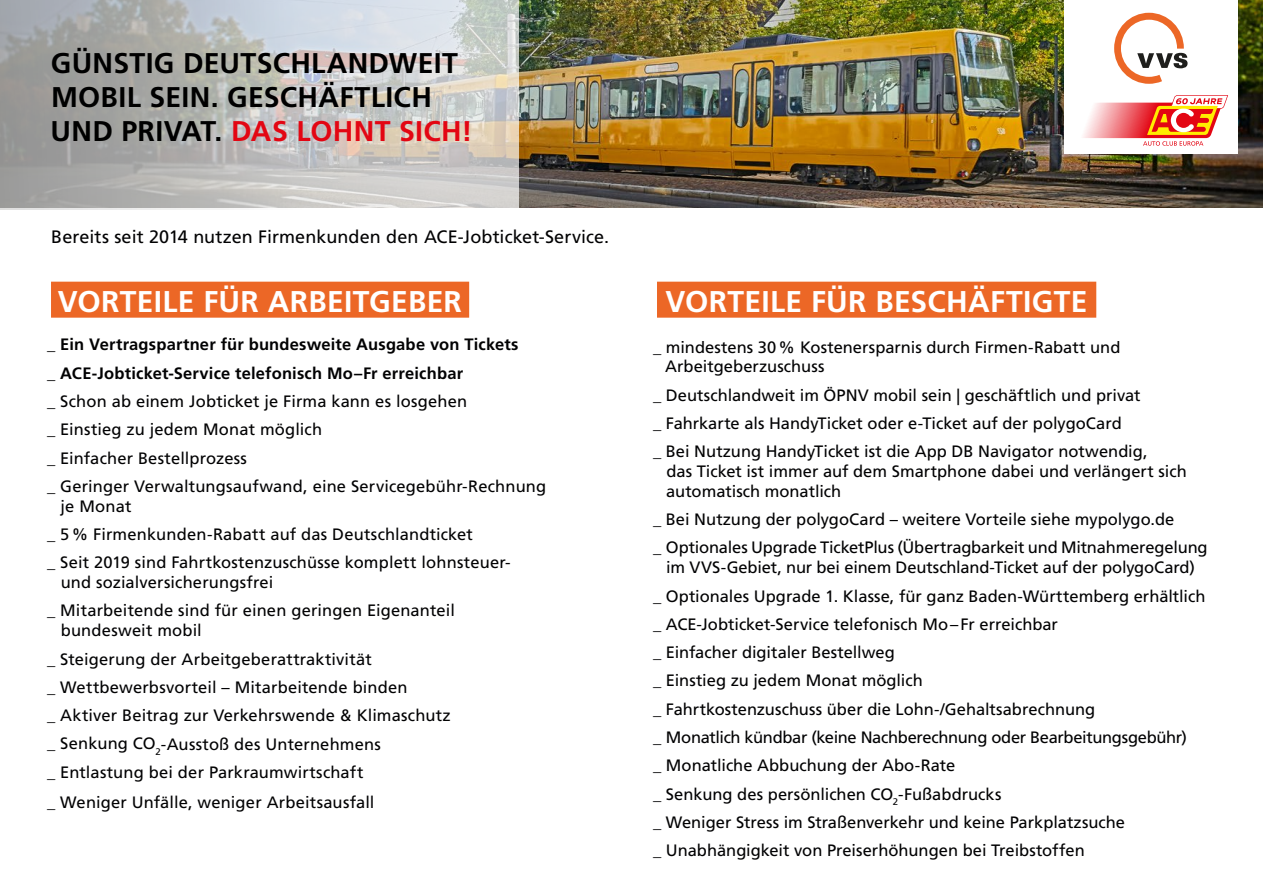
<style>
.page{position:relative;width:1263px;height:893px;background:#fff}
.page>*{position:absolute;margin:0;border:0;box-sizing:border-box;transform-origin:0 0}
.t1{font:700 30px "Frutiger LT Pro";letter-spacing:.01em;color:#fff}
.t2{font:700 28.5px/34.2px "Frutiger LT Pro";letter-spacing:.01em;color:#000}
.t3{font:18px "Frutiger LT Pro";letter-spacing:.005em;color:#020203}
.t4{font:16.5px/28.3px "Frutiger LT Pro";color:#020203}
.t5{font:700 16.5px/28.3px "Frutiger LT Pro";letter-spacing:.01em;color:#020203}
.s1{color:#e30613}
.s2{font-weight:700}
</style>
<div class="page">
<div style="left:51px;top:282px;width:418px;height:36px;background:#ec6726"></div>
<div style="left:657px;top:282px;width:439px;height:36px;background:#ec6726"></div>
<img style="left:519px;top:0;width:744px;height:208px">
<div style="left:1064px;top:0;width:173px;height:154px;background:#fff"></div>
<svg style="left:0;top:0;width:519px;height:209px;background:#bdbdbb"></svg>
<svg style="left:1083px;top:95px;width:145px;height:51px"></svg>
<svg style="left:1114px;top:13px;width:73px;height:71px"></svg>
<h2 class="t2" style="left:51px;top:46px;width:423px">GÜNSTIG DEUTSCHLANDWEIT<br>MOBIL SEIN. GESCHÄFTLICH<br>UND PRIVAT. <span class="s1">DAS LOHNT SICH!</span></h2>
<p class="t3" style="left:51px;top:226px;width:559px">Bereits seit 2014 nutzen Firmenkunden den ACE-Jobticket-Service.</p>
<h1 class="t1" style="left:58px;top:284px;width:405px">VORTEILE FÜR ARBEITGEBER</h1>
<h1 class="t1" style="left:666px;top:284px;width:423px">VORTEILE FÜR BESCHÄFTIGTE</h1>
<p class="t5" style="left:47px;top:331px;width:473px">_ Ein Vertragspartner für bundesweite Ausgabe von Tickets _ ACE-Jobticket-Service telefonisch Mo–Fr erreichbar</p>
<p class="t4" style="left:47px;top:387px;width:501px">_ Schon ab einem Jobticket je Firma kann es losgehen<br>_ Einstieg zu jedem Monat möglich<br>_ Einfacher Bestellprozess<br>_ Geringer Verwaltungsaufwand, eine Servicegebühr-Rechnung</p>
<p class="t4" style="left:47px;top:492px;width:465px;text-indent:14px">je Monat<br>_ 5% Firmenkunden-Rabatt auf das Deutschlandticket<br>_ Seit 2019 sind Fahrtkostenzuschüsse komplett lohnsteuer-</p>
<p class="t4" style="left:47px;top:568px;width:409px;text-indent:14px">und sozialversicherungsfrei<br>_ Mitarbeitende sind für einen geringen Eigenanteil</p>
<p class="t4" style="left:47px;top:616px;width:405px;text-indent:14px">bundesweit mobil<br>_ Steigerung der Arbeitgeberattraktivität<br>_ Wettbewerbsvorteil – Mitarbeitende binden<br>_ Aktiver Beitrag zur Verkehrswende &amp; Klimaschutz _ Senkung CO<sub>2</sub>-Ausstoß des Unternehmens<br>_ Entlastung bei der Parkraumwirtschaft</p>
<p class="t4" style="left:47px;top:788px;width:329px">_ Weniger Unfälle, weniger Arbeitsausfall</p>
<p class="t4" style="left:665px;top:337px;width:457px;line-height:19.8px;text-indent:-12px"><span class="s2">_</span> mindestens 30% Kostenersparnis durch Firmen-Rabatt und<br>Arbeitgeberzuschuss</p>
<p class="t4" style="left:653px;top:381px;width:496px">_ Deutschlandweit im ÖPNV mobil sein | geschäftlich und privat _ Fahrkarte als HandyTicket oder e-Ticket auf der polygoCard<br>_ Bei Nutzung HandyTicket ist die App DB Navigator notwendig,</p>
<p class="t4" style="left:666px;top:461px;width:522px;line-height:19.8px">das Ticket ist immer auf dem Smartphone dabei und verlängert sich automatisch monatlich</p>
<p class="t4" style="left:653px;top:505px;width:556px">_ Bei Nutzung der polygoCard – weitere Vorteile siehe mypolygo.de<br>_ Optionales Upgrade TicketPlus (Übertragbarkeit und Mitnahmeregelung</p>
<p class="t4" style="left:653px;top:553px;width:554px;text-indent:13px">im VVS-Gebiet, nur bei einem Deutschland-Ticket auf der polygoCard) _ Optionales Upgrade 1. Klasse, für ganz Baden-Württemberg erhältlich _ ACE-Jobticket-Service telefonisch Mo– Fr erreichbar<br>_ Einfacher digitaler Bestellweg<br>_ Einstieg zu jedem Monat möglich<br>_ Fahrtkostenzuschuss über die Lohn-/Gehaltsabrechnung<br>_ Monatlich kündbar (keine Nachberechnung oder Bearbeitungsgebühr)<br>_ Monatliche Abbuchung der Abo-Rate<br>_ Senkung des persönlichen CO<sub>2</sub>-Fußabdrucks<br>_ Weniger Stress im Straßenverkehr und keine Parkplatzsuche<br>_ Unabhängigkeit von Preiserhöhungen bei Treibstoffen</p>
</div>
